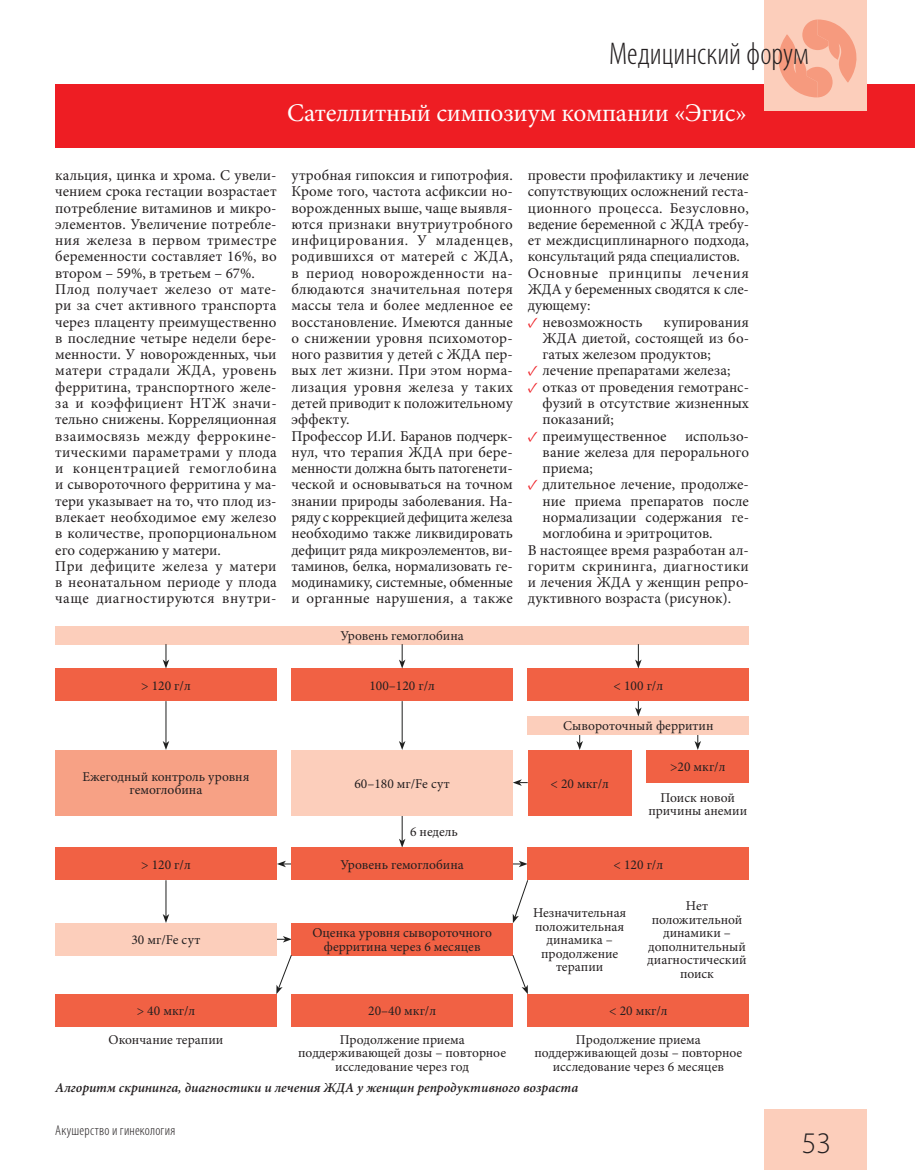
<style>
.page{position:relative;width:915px;height:1170px;background:#fff}
.page>*{position:absolute;margin:0;border:0;box-sizing:border-box;transform-origin:0 0}
.t1{font:300 condensed 31.5px "Myriad Pro";color:#231f20}
.t2{font:300 30px "Myriad Pro";color:#231f20}
.t3{font:25.5px "Minion Pro";letter-spacing:-.01em;color:#fff}
.t4{font:15px/16.2px "Minion Pro";letter-spacing:.005em;color:#231f20}
.t5{font:15px "Minion Pro";letter-spacing:.025em;color:#231f20}
.t6{font:300 condensed 14.25px "Myriad Pro";letter-spacing:.015em;color:#231f20}
.t7{font:13.5px/13.5px "Minion Pro";color:#231f20;text-align:center}
.t8{font:italic 600 13.5px "Minion Pro";color:#231f20}
.s1{color:#ee1d23}
</style>
<div class="page">
<div style="left:55px;top:84px;width:859px;height:63px;background:#ee1d23"></div>
<div style="left:764px;top:0;width:102px;height:111px;background:#fccebb"></div>
<div style="left:764px;top:1108px;width:102px;height:61px;background:#fccebb"></div>
<svg style="left:778px;top:19px;width:79px;height:78px"></svg>
<svg style="left:576px;top:734px;width:6px;height:16px"></svg>
<svg style="left:694px;top:734px;width:6px;height:16px"></svg>
<hr style="left:166px;top:701px;width:1px;height:42px;background:#1e1f1e">
<svg style="left:163px;top:741px;width:6px;height:9px"></svg>
<hr style="left:166px;top:880px;width:1px;height:36px;background:#1e1f1e">
<svg style="left:163px;top:913px;width:6px;height:9px"></svg>
<hr style="left:402px;top:701px;width:1px;height:42px;background:#1e1f1e">
<svg style="left:399px;top:741px;width:6px;height:9px"></svg>
<svg style="left:399px;top:815px;width:6px;height:32px"></svg>
<svg style="left:512px;top:860px;width:15px;height:7px"></svg>
<svg style="left:277px;top:860px;width:14px;height:7px"></svg>
<svg style="left:277px;top:936px;width:14px;height:6px"></svg>
<div style="left:55px;top:626px;width:693px;height:18px;background:#fccebb"></div>
<div style="left:55px;top:668px;width:221px;height:33px;background:#f16144"></div>
<div style="left:55px;top:994px;width:221px;height:32px;background:#f16144"></div>
<div style="left:55px;top:847px;width:221px;height:33px;background:#f16144"></div>
<div style="left:291px;top:847px;width:221px;height:33px;background:#f16144"></div>
<div style="left:291px;top:922px;width:221px;height:33px;background:#f16144"></div>
<div style="left:55px;top:750px;width:221px;height:65px;background:#f7a185"></div>
<div style="left:291px;top:750px;width:221px;height:65px;background:#fccebb"></div>
<div style="left:55px;top:922px;width:221px;height:33px;background:#fccebb"></div>
<div style="left:527px;top:750px;width:104px;height:65px;background:#f16144"></div>
<div style="left:646px;top:750px;width:102px;height:32px;background:#f16144"></div>
<div style="left:291px;top:668px;width:221px;height:33px;background:#f16144"></div>
<div style="left:291px;top:994px;width:221px;height:32px;background:#f16144"></div>
<div style="left:527px;top:668px;width:221px;height:33px;background:#f16144"></div>
<div style="left:527px;top:994px;width:221px;height:32px;background:#f16144"></div>
<div style="left:527px;top:847px;width:221px;height:33px;background:#f16144"></div>
<div style="left:527px;top:716px;width:221px;height:18px;background:#fccebb"></div>
<svg style="left:399px;top:644px;width:6px;height:24px"></svg>
<svg style="left:635px;top:644px;width:6px;height:24px"></svg>
<svg style="left:635px;top:701px;width:6px;height:15px"></svg>
<svg style="left:163px;top:644px;width:6px;height:24px"></svg>
<svg style="left:512px;top:879px;width:16px;height:44px"></svg>
<svg style="left:512px;top:954px;width:15px;height:39px"></svg>
<svg style="left:276px;top:954px;width:16px;height:40px"></svg>
<svg style="left:512px;top:779px;width:15px;height:6px"></svg>
<h1 class="t1" style="left:608px;top:35px;width:201px">Медицинский форум</h1>
<h3 class="t3" style="left:287px;top:95px;width:461px">Сателлитный симпозиум компании «Эгис»</h3>
<p class="t4" style="left:55px;top:167px;width:223px">кальция, цинка и хрома. С увели&shy;чением срока гестации возрастает потребление витаминов и микро&shy;элементов. Увеличение потребле&shy;ния железа в первом триместре беременности составляет 16%, во втором – 59%, в третьем – 67%.<br>Плод получает железо от мате&shy;ри за счет активного транспорта через плаценту преимущественно в последние четыре недели бере&shy;менности. У новорожденных, чьи матери страдали ЖДА, уровень ферритина, транспортного желе&shy;за и коэффициент НТЖ значи&shy;тельно снижены. Корреляционная взаимосвязь между феррокине&shy;тическими параметрами у плода и концентрацией гемоглобина и сывороточного ферритина у ма&shy;тери указывает на то, что плод из&shy;влекает необходимое ему железо в количестве, пропорциональном его содержанию у матери.<br>При дефиците железа у матери в неонатальном периоде у плода чаще диагностируются внутри-</p>
<p class="t4" style="left:291px;top:167px;width:223px">утробная гипоксия и гипотрофия.<br>Кроме того, частота асфиксии но&shy;ворожденных выше, чаще выявля&shy;ются признаки внутриутробного инфицирования. У младенцев, родившихся от матерей с ЖДА, в период новорожденности на&shy;блюдаются значительная потеря массы тела и более медленное ее восстановление. Имеются данные о снижении уровня психомотор&shy;ного развития у детей с ЖДА пер&shy;вых лет жизни. При этом норма&shy;лизация уровня железа у таких детей приводит к положительному эффекту.<br>Профессор И.И. Баранов подчерк&shy;нул, что терапия ЖДА при бере&shy;менности должна быть патогенети&shy;ческой и основываться на точном знании природы заболевания. На&shy;ряду с коррекцией дефицита железа необходимо также ликвидировать дефицит ряда микроэлементов, ви&shy;таминов, белка, нормализовать ге&shy;модинамику, системные, обменные и органные нарушения, а также</p>
<p class="t4" style="left:527px;top:167px;width:223px">провести профилактику и лечение сопутствующих осложнений геста&shy;ционного процесса. Безусловно, ведение беременной с ЖДА требу&shy;ет междисциплинарного подхода, консультаций ряда специалистов.<br>Основные принципы лечения<br>ЖДА у беременных сводятся к сле&shy;дующему:</p>
<p class="t4" style="left:527px;top:314px;width:116px"><span class="s1">✓</span> невозможность</p>
<p class="t4" style="left:542px;top:313px;width:208px;text-align:justify;text-indent:121px">купирования ЖДА диетой, состоящей из бо&shy;гатых железом продуктов;</p>
<p class="t4" style="left:527px;top:362px;width:204px"><span class="s1">✓</span> лечение препаратами железа;</p>
<p class="t4" style="left:542px;top:379px;width:208px;text-align:justify;text-indent:-15px"><span class="s1">✓</span> отказ от проведения гемотранс&shy;фузий в отсутствие жизненных показаний;</p>
<p class="t4" style="left:542px;top:427px;width:208px;text-align:justify;text-indent:-15px"><span class="s1">✓</span> преимущественное использо&shy;вание железа для перорального приема;</p>
<p class="t4" style="left:527px;top:476px;width:223px"><span class="s1">✓</span> длительное лечение, продолже-</p>
<p class="t4" style="left:542px;top:493px;width:208px">ние приема препаратов после</p>
<p class="t4" style="left:542px;top:509px;width:208px">нормализации содержания ге-</p>
<p class="t4" style="left:542px;top:525px;width:171px">моглобина и эритроцитов.</p>
<p class="t4" style="left:527px;top:541px;width:223px">В настоящее время разработан ал-</p>
<p class="t5" style="left:527px;top:556px;width:223px">горитм скрининга, диагностики</p>
<p class="t4" style="left:527px;top:574px;width:223px">и лечения ЖДА у женщин репро-</p>
<p class="t4" style="left:527px;top:590px;width:205px">дуктивного возраста (рисунок).</p>
<p class="t7" style="left:141px;top:678px;width:51px">&gt; 120 г/л</p>
<p class="t7" style="left:340px;top:629px;width:125px">Уровень гемоглобина</p>
<p class="t7" style="left:369px;top:678px;width:67px">100–120 г/л</p>
<p class="t7" style="left:82px;top:769px;width:168px">Ежегодный контроль уровня гемоглобина</p>
<p class="t7" style="left:354px;top:776px;width:97px">60–180 мг/Fe сут</p>
<p class="t7" style="left:410px;top:825px;width:49px">6 недель</p>
<p class="t7" style="left:141px;top:857px;width:51px">&gt; 120 г/л</p>
<p class="t7" style="left:340px;top:857px;width:125px">Уровень гемоглобина</p>
<p class="t7" style="left:131px;top:933px;width:70px">30 мг/Fe сут</p>
<p class="t7" style="left:137px;top:1004px;width:60px">&gt; 40 мкг/л</p>
<p class="t7" style="left:109px;top:1032px;width:116px">Окончание терапии</p>
<p class="t7" style="left:312px;top:926px;width:181px">Оценка уровня сывороточного ферритина через 6 месяцев</p>
<p class="t7" style="left:368px;top:1004px;width:69px">20–40 мкг/л</p>
<p class="t7" style="left:298px;top:1032px;width:209px">Продолжение приема поддерживающей дозы – повторное исследование через год</p>
<p class="t7" style="left:613px;top:678px;width:51px">&lt; 100 г/л</p>
<p class="t7" style="left:563px;top:719px;width:152px">Сывороточный ферритин</p>
<p class="t7" style="left:550px;top:776px;width:60px">&lt; 20 мкг/л</p>
<p class="t7" style="left:670px;top:760px;width:57px">&gt;20 мкг/л</p>
<p class="t7" style="left:648px;top:790px;width:100px">Поиск новой причины анемии</p>
<p class="t7" style="left:613px;top:857px;width:51px">&lt; 120 г/л</p>
<p class="t7" style="left:533px;top:906px;width:95px">Незначительная положительная динамика – продолжение терапии</p>
<p class="t7" style="left:647px;top:899px;width:101px">Нет положительной динамики – дополнительный диагностический поиск</p>
<p class="t7" style="left:609px;top:1004px;width:60px">&lt; 20 мкг/л</p>
<p class="t7" style="left:534px;top:1032px;width:209px">Продолжение приема поддерживающей дозы – повторное исследование через 6 месяцев</p>
<p class="t8" style="left:55px;top:1078px;width:524px">Алгоритм скрининга, диагностики и лечения ЖДА у женщин репродуктивного возраста</p>
<p class="t6" style="left:55px;top:1121px;width:121px">Акушерство и гинекология</p>
<h2 class="t2" style="left:801px;top:1125px;width:31px">53</h2>
</div>
